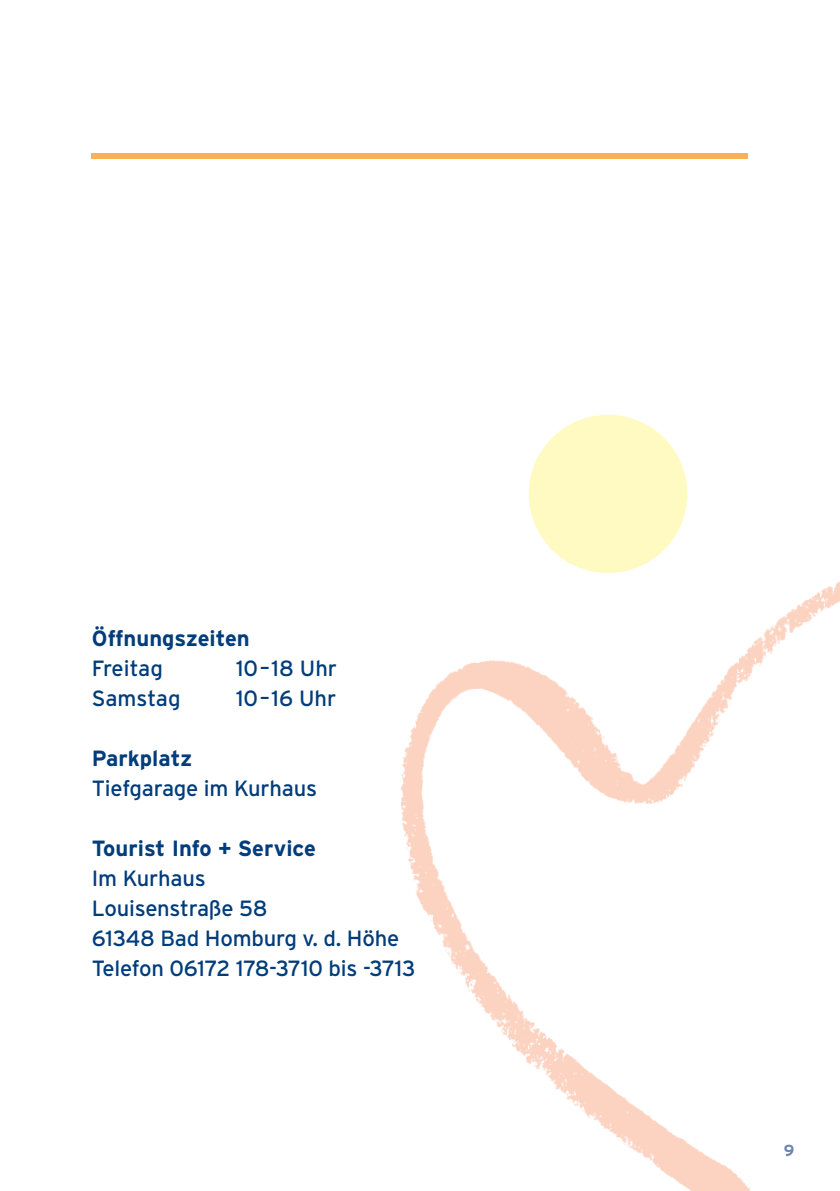
<style>
.page{position:relative;width:840px;height:1191px;background:#fff}
.page>*{position:absolute;margin:0;border:0;box-sizing:border-box;transform-origin:0 0}
.t1{font:22px/30px "Interstate";letter-spacing:-.01em;color:#013c7b}
.t2{font:700 22px "Interstate";color:#013c7b}
.t3{font:700 16px "Interstate";color:#6f83b0}
</style>
<div class="page">
<img style="left:400px;top:562px;width:439px;height:629px">
<div style="left:528px;top:415px;width:159px;height:158px;background:#fffac1;border-radius:50%"></div>
<div style="left:92px;top:153px;width:655px;height:6px;background:#fab056"></div>
<p class="t2" style="left:92px;top:625px;width:159px">Öffnungszeiten</p>
<p class="t1" style="left:92px;top:652px;width:72px">Freitag</p>
<p class="t1" style="left:236px;top:652px;width:102px">10–18 Uhr</p>
<p class="t1" style="left:92px;top:682px;width:90px">Samstag</p>
<p class="t1" style="left:236px;top:682px;width:102px">10–16 Uhr</p>
<p class="t2" style="left:92px;top:745px;width:102px">Parkplatz</p>
<p class="t1" style="left:92px;top:772px;width:226px">Tiefgarage im Kurhaus</p>
<p class="t2" style="left:92px;top:835px;width:225px">Tourist Info + Service</p>
<p class="t1" style="left:92px;top:862px;width:325px">Im Kurhaus<br>Louisenstraße 58<br>61348 Bad Homburg v. d. Höhe<br>Telefon 06172 178-3710 bis -3713</p>
<p class="t3" style="left:783px;top:1141px;width:12px">9</p>
</div>
